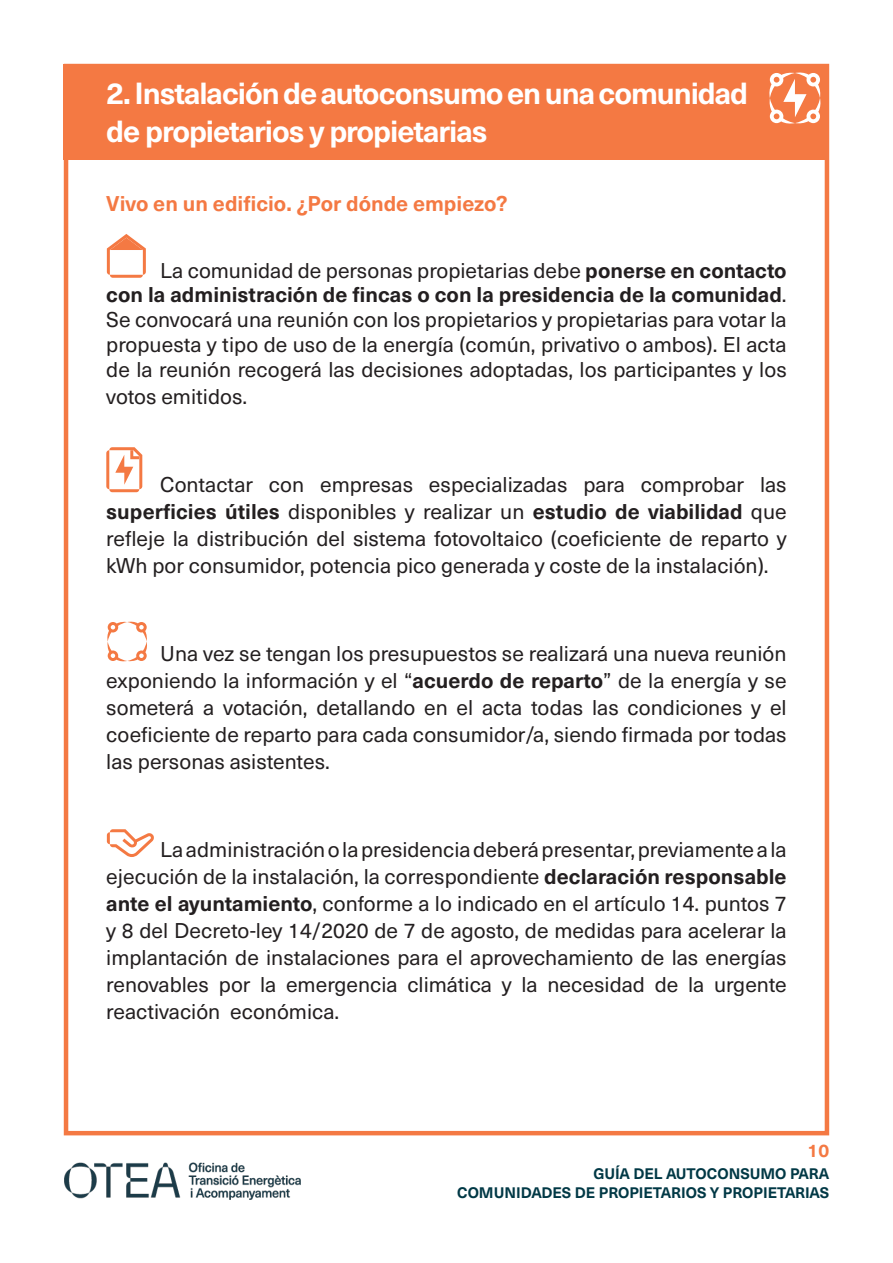
<style>
.page{position:relative;width:893px;height:1263px;background:#fff}
.page>*{position:absolute;margin:0;border:0;box-sizing:border-box;transform-origin:0 0}
.Estilo_de_párrafo_1{font:700 30px/37.5px "Neue Haas Unica";letter-spacing:-.035em;color:#fff}
.Estilo_de_párrafo_1-2{font:21px/27px "Neue Haas Unica";color:#231f20;text-align:justify}
.Estilo_de_párrafo_1-3{font:700 21px "Neue Haas Unica";color:#f47943}
.t1{font:700 18px "Neue Haas Unica";color:#f47943}
.t2{font:700 15px/19.5px "Neue Haas Unica";color:#003845;text-align:right}
.s1{font-weight:700}
</style>
<div class="page">
<div style="left:64px;top:64px;width:765px;height:95px;background:#f47943"></div>
<div style="left:64px;top:64px;width:765px;height:1071px;border:4px solid #f47943"></div>
<img style="left:64px;top:1135px;width:243px;height:64px">
<svg style="left:769px;top:72px;width:52px;height:52px"></svg>
<svg style="left:107px;top:234px;width:39px;height:44px"></svg>
<svg style="left:106px;top:447px;width:36px;height:45px"></svg>
<svg style="left:107px;top:621px;width:40px;height:41px"></svg>
<svg style="left:107px;top:829px;width:47px;height:28px"></svg>
<p class="Estilo_de_párrafo_1" style="left:106px;top:73px;width:643px">2. Instalación de autoconsumo en una comunidad de propietarios y propietarias</p>
<p class="Estilo_de_párrafo_1-3" style="left:106px;top:188px;width:403px">Vivo en un edificio. ¿Por dónde empiezo?</p>
<p class="Estilo_de_párrafo_1-2" style="left:106px;top:257px;width:682px;line-height:24.8px;text-indent:54px">La comunidad de personas propietarias debe <span class="s1">ponerse en contacto con la administración de fincas o con la presidencia de la comunidad</span>.<br>Se convocará una reunión con los propietarios y propietarias para votar la propuesta y tipo de uso de la energía (común, privativo o ambos). El acta de la reunión recogerá las decisiones adoptadas, los participantes y los</p>
<p class="Estilo_de_párrafo_1-2" style="left:106px;top:382px;width:142px">votos emitidos.</p>
<p class="Estilo_de_párrafo_1-2" style="left:106px;top:470px;width:682px;text-indent:54px">Contactar con empresas especializadas para comprobar las <span class="s1">superficies útiles</span> disponibles y realizar un <span class="s1">estudio de viabilidad</span> que refleje la distribución del sistema fotovoltaico (coeficiente de reparto y kWh por consumidor, potencia pico generada y coste de la instalación).</p>
<p class="Estilo_de_párrafo_1-2" style="left:106px;top:639px;width:682px;text-indent:54px">Una vez se tengan los presupuestos se realizará una nueva reunión exponiendo la información y el “<span class="s1">acuerdo de reparto</span>” de la energía y se someterá a votación, detallando en el acta todas las condiciones y el coeficiente de reparto para cada consumidor/a, siendo firmada por todas las personas asistentes.</p>
<p class="Estilo_de_párrafo_1-2" style="left:106px;top:835px;width:682px;text-indent:54px">La administración o la presidencia deberá presentar, previamente a la ejecución de la instalación, la correspondiente <span class="s1">declaración responsable ante el ayuntamiento</span>, conforme a lo indicado en el artículo 14. puntos 7 y 8 del Decreto-ley 14/2020 de 7 de agosto, de medidas para acelerar la implantación de instalaciones para el aprovechamiento de las energías renovables por la emergencia climática y la necesidad de la urgente reactivación económica.</p>
<p class="t1" style="left:808px;top:1137px;width:23px">10</p>
<p class="t2" style="left:457px;top:1162px;width:374px">GUÍA DEL AUTOCONSUMO PARA<br>COMUNIDADES DE PROPIETARIOS Y PROPIETARIAS</p>
</div>
